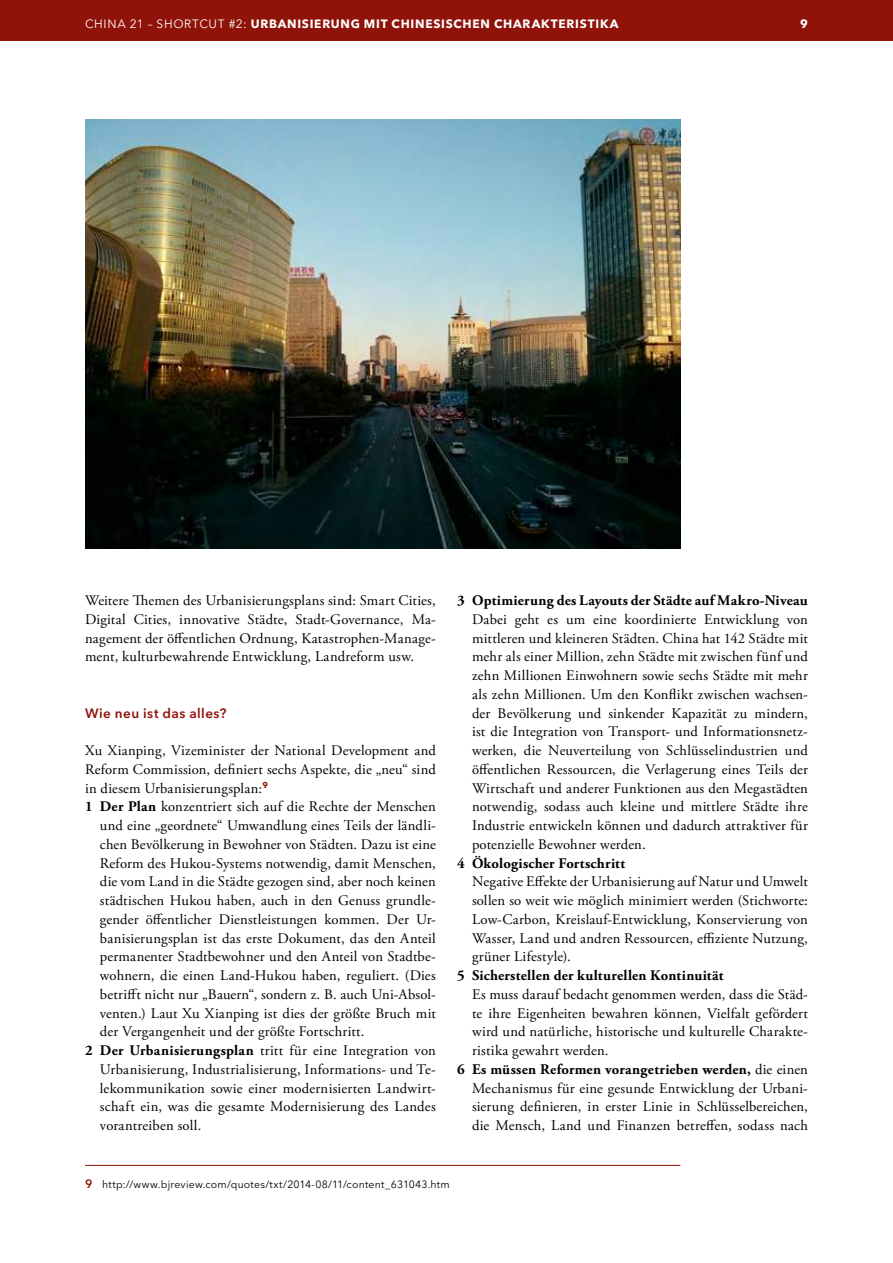
<style>
.page{position:relative;width:893px;height:1263px;background:#fff}
.page>*{position:absolute;margin:0;border:0;box-sizing:border-box;transform-origin:0 0}
.t1{font:14.7px/18.8px "Adobe Garamond Pro";letter-spacing:.015em;color:#000;text-align:justify}
.t2{font:700 14.7px "Adobe Garamond Pro";letter-spacing:.015em;color:#000}
.t3{font:600 13.5px "Avenir Next LT Pro";letter-spacing:.035em;color:#90130a}
.t4{font:700 12px "Avenir Next LT Pro";letter-spacing:.06em;color:#fff}
.t5{font:10.5px "Avenir Next LT Pro";letter-spacing:.02em;color:#000}
.s1{font-weight:400}
.s2{font-weight:700}
.s3{font-weight:600;font-size:12px;color:#90130a}
</style>
<div class="page">
<div style="left:0;top:0;width:893px;height:40px;background:#90130a"></div>
<hr style="left:85px;top:1165px;width:595px;height:1px;background:#90130a">
<img style="left:85px;top:119px;width:595px;height:430px">
<p class="t4" style="left:85px;top:16px;width:535px"><span class="s1">CHINA 21 – SHORTCUT #2:</span> URBANISIERUNG MIT CHINESISCHEN CHARAKTERISTIKA</p>
<p class="t4" style="left:800px;top:16px;width:9px">9</p>
<p class="t1" style="left:85px;top:592px;width:352px">Weitere Themen des Urbanisierungsplans sind: Smart Cities, Digital Cities, innovative Städte, Stadt-Governance, Ma&shy;nagement der öffentlichen Ordnung, Katastrophen-Manage&shy;ment, kulturbewahrende Entwicklung, Landreform usw.</p>
<p class="t3" style="left:85px;top:705px;width:143px">Wie neu ist das alles?</p>
<p class="t1" style="left:85px;top:742px;width:352px">Xu Xianping, Vizeminister der National Development and</p>
<p class="t1" style="left:85px;top:760px;width:352px">Reform Commission, definiert sechs Aspekte, die „neu“ sind</p>
<p class="t1" style="left:85px;top:779px;width:184px">in diesem Urbanisierungsplan:<sup>9</sup></p>
<p class="t1" style="left:85px;top:798px;width:352px"><span class="s2">1 Der Plan</span> konzentriert sich auf die Rechte der Menschen</p>
<p class="t1" style="left:100px;top:817px;width:337px">und eine „geordnete“ Umwandlung eines Teils der ländli-</p>
<p class="t1" style="left:100px;top:835px;width:337px">chen Bevölkerung in Bewohner von Städten. Dazu ist eine</p>
<p class="t1" style="left:100px;top:854px;width:337px">Reform des Hukou-Systems notwendig, damit Menschen,</p>
<p class="t1" style="left:100px;top:873px;width:337px">die vom Land in die Städte gezogen sind, aber noch keinen</p>
<p class="t1" style="left:100px;top:892px;width:337px">städtischen Hukou haben, auch in den Genuss grundle-</p>
<p class="t1" style="left:100px;top:910px;width:337px">gender öffentlicher Dienstleistungen kommen. Der Ur-</p>
<p class="t1" style="left:100px;top:929px;width:337px">banisierungsplan ist das erste Dokument, das den Anteil</p>
<p class="t1" style="left:100px;top:948px;width:337px">permanenter Stadtbewohner und den Anteil von Stadtbe-</p>
<p class="t1" style="left:100px;top:967px;width:337px">wohnern, die einen Land-Hukou haben, reguliert. (Dies</p>
<p class="t1" style="left:100px;top:985px;width:337px">betrifft nicht nur „Bauern“, sondern z. B. auch Uni-Absol-</p>
<p class="t1" style="left:100px;top:1004px;width:337px">venten.) Laut Xu Xianping ist dies der größte Bruch mit</p>
<p class="t1" style="left:100px;top:1023px;width:266px">der Vergangenheit und der größte Fortschritt.</p>
<p class="t1" style="left:85px;top:1042px;width:352px"><span class="s2">2 Der Urbanisierungsplan</span> tritt für eine Integration von</p>
<p class="t1" style="left:100px;top:1060px;width:337px">Urbanisierung, Industrialisierung, Informations- und Te-</p>
<p class="t1" style="left:100px;top:1079px;width:337px">lekommunikation sowie einer modernisierten Landwirt-</p>
<p class="t1" style="left:100px;top:1098px;width:337px">schaft ein, was die gesamte Modernisierung des Landes</p>
<p class="t1" style="left:100px;top:1117px;width:103px">vorantreiben soll.</p>
<p class="t2" style="left:457px;top:592px;width:352px">3 Optimierung des Layouts der Städte auf Makro-Niveau</p>
<p class="t1" style="left:472px;top:610px;width:337px">Dabei geht es um eine koordinierte Entwicklung von mittleren und kleineren Städten. China hat 142 Städte mit mehr als einer Million, zehn Städte mit zwischen fünf und zehn Millionen Einwohnern sowie sechs Städte mit mehr als zehn Millionen. Um den Konflikt zwischen wachsen&shy;der Bevölkerung und sinkender Kapazität zu mindern, ist die Integration von Transport- und Informationsnetz&shy;werken, die Neuverteilung von Schlüsselindustrien und öffentlichen Ressourcen, die Verlagerung eines Teils der Wirtschaft und anderer Funktionen aus den Megastädten notwendig, sodass auch kleine und mittlere Städte ihre Industrie entwickeln können und dadurch attraktiver für potenzielle Bewohner werden.</p>
<p class="t2" style="left:457px;top:854px;width:170px">4 Ökologischer Fortschritt</p>
<p class="t1" style="left:472px;top:873px;width:337px">Negative Effekte der Urbanisierung auf Natur und Umwelt sollen so weit wie möglich minimiert werden (Stichworte:<br>Low-Carbon, Kreislauf-Entwicklung, Konservierung von Wasser, Land und andren Ressourcen, effiziente Nutzung, grüner Lifestyle).</p>
<p class="t2" style="left:457px;top:967px;width:268px">5 Sicherstellen der kulturellen Kontinuität</p>
<p class="t1" style="left:472px;top:985px;width:337px">Es muss darauf bedacht genommen werden, dass die Städ-</p>
<p class="t1" style="left:472px;top:1004px;width:337px">te ihre Eigenheiten bewahren können, Vielfalt gefördert</p>
<p class="t1" style="left:472px;top:1023px;width:337px">wird und natürliche, historische und kulturelle Charakte-</p>
<p class="t1" style="left:472px;top:1042px;width:138px">ristika gewahrt werden.</p>
<p class="t2" style="left:457px;top:1061px;width:352px">6 Es müssen Reformen vorangetrieben werden, <span class="s1">die einen</span></p>
<p class="t1" style="left:472px;top:1079px;width:337px">Mechanismus für eine gesunde Entwicklung der Urbani-</p>
<p class="t1" style="left:472px;top:1098px;width:337px">sierung definieren, in erster Linie in Schlüsselbereichen,</p>
<p class="t1" style="left:472px;top:1117px;width:337px">die Mensch, Land und Finanzen betreffen, sodass nach</p>
<p class="t5" style="left:85px;top:1178px;width:366px"><span class="s3">9</span> http://www.bjreview.com/quotes/txt/2014-08/11/content_631043.htm</p>
</div>
